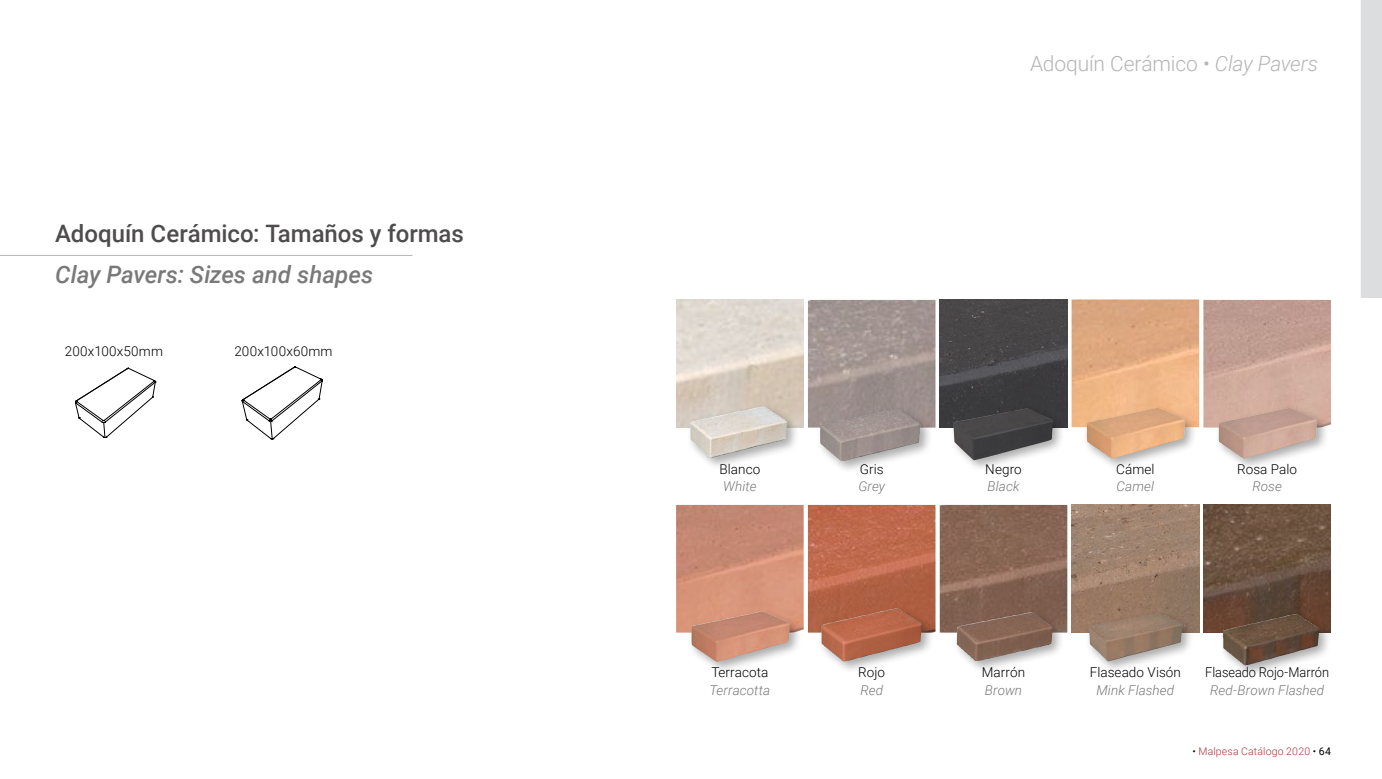
<style>
.page{position:relative;width:1382px;height:779px;background:#fff}
.page>*{position:absolute;margin:0;border:0;box-sizing:border-box;transform-origin:0 0}
.t1{font:500 24px "Roboto";color:#4e4c4d}
.t2{font:italic 500 24px "Roboto";color:#79797a}
.t3{font:300 21px "Roboto";letter-spacing:-.01em;color:#b5b5b6}
.t4{font:300 13.5px "Roboto";letter-spacing:.005em;color:#000}
.t5{font:italic 300 13.5px "Roboto";letter-spacing:.005em;color:#79797a}
.t6{font:300 13.5px "Roboto";letter-spacing:.005em;color:#000;scale:.95 1}
.t7{font:300 10.5px "Roboto";letter-spacing:.015em;color:#a93439}
.s1{font-style:italic}
.s2{color:#000}
.s3{font-weight:400;color:#000}
</style>
<div class="page">
<div style="left:1361px;top:0;width:21px;height:298px;background:#dcddde"></div>
<img style="left:676px;top:504px;width:128px;height:128px">
<div style="left:687px;top:607px;width:115px;height:66px;background:#000;opacity:.33"></div>
<img style="left:691px;top:611px;width:99px;height:50px">
<img style="left:808px;top:504px;width:127px;height:128px">
<div style="left:817px;top:604px;width:117px;height:69px;background:#000;opacity:.33"></div>
<img style="left:821px;top:607px;width:101px;height:54px">
<img style="left:940px;top:504px;width:127px;height:128px">
<div style="left:952px;top:608px;width:113px;height:65px;background:#000;opacity:.33"></div>
<img style="left:957px;top:612px;width:95px;height:48px">
<img style="left:1071px;top:504px;width:128px;height:128px">
<div style="left:1085px;top:609px;width:110px;height:64px;background:#000;opacity:.33"></div>
<img style="left:1089px;top:613px;width:69px;height:32px">
<div style="left:686px;top:402px;width:113px;height:67px;background:#000;opacity:.33"></div>
<img style="left:690px;top:406px;width:97px;height:51px">
<img style="left:808px;top:300px;width:127px;height:127px">
<div style="left:816px;top:405px;width:117px;height:68px;background:#000;opacity:.33"></div>
<img style="left:820px;top:408px;width:100px;height:53px">
<img style="left:940px;top:300px;width:127px;height:127px">
<div style="left:949px;top:404px;width:116px;height:68px;background:#000;opacity:.33"></div>
<img style="left:953px;top:408px;width:100px;height:52px">
<img style="left:1071px;top:299px;width:128px;height:128px">
<div style="left:1082px;top:404px;width:116px;height:66px;background:#000;opacity:.33"></div>
<img style="left:1086px;top:408px;width:99px;height:50px">
<img style="left:1203px;top:300px;width:128px;height:127px">
<div style="left:1215px;top:404px;width:114px;height:66px;background:#000;opacity:.33"></div>
<img style="left:1218px;top:408px;width:99px;height:50px">
<img style="left:1203px;top:504px;width:128px;height:128px">
<div style="left:1219px;top:609px;width:113px;height:68px;background:#000;opacity:.33"></div>
<img style="left:1222px;top:613px;width:97px;height:52px">
<hr style="left:0;top:255px;width:412px;height:1px;background:#b5b5b6">
<svg style="left:75px;top:368px;width:81px;height:70px"></svg>
<svg style="left:242px;top:366px;width:81px;height:73px"></svg>
<h1 class="t1" style="left:55px;top:216px;width:410px">Adoquín Cerámico: Tamaños y formas</h1>
<h1 class="t2" style="left:55px;top:257px;width:319px">Clay Pavers: Sizes and shapes</h1>
<p class="t4" style="left:65px;top:341px;width:100px">200x100x50mm</p>
<p class="t4" style="left:234px;top:341px;width:100px">200x100x60mm</p>
<h2 class="t3" style="left:1030px;top:49px;width:290px">Adoquín Cerámico • <span class="s1">Clay Pavers</span></h2>
<p class="t4" style="left:719px;top:459px;width:42px">Blanco</p>
<p class="t5" style="left:723px;top:477px;width:35px">White</p>
<p class="t4" style="left:711px;top:662px;width:59px">Terracota</p>
<p class="t5" style="left:710px;top:680px;width:62px">Terracotta</p>
<p class="t4" style="left:860px;top:459px;width:25px">Gris</p>
<p class="t5" style="left:858px;top:477px;width:28px">Grey</p>
<p class="t4" style="left:858px;top:662px;width:28px">Rojo</p>
<p class="t5" style="left:860px;top:680px;width:24px">Red</p>
<p class="t4" style="left:985px;top:459px;width:38px">Negro</p>
<p class="t5" style="left:988px;top:477px;width:33px">Black</p>
<p class="t4" style="left:1116px;top:459px;width:40px">Cámel</p>
<p class="t5" style="left:1116px;top:477px;width:39px">Camel</p>
<p class="t4" style="left:1237px;top:459px;width:61px">Rosa Palo</p>
<p class="t5" style="left:1252px;top:477px;width:31px">Rose</p>
<p class="t4" style="left:982px;top:662px;width:45px">Marrón</p>
<p class="t5" style="left:985px;top:680px;width:39px">Brown</p>
<p class="t4" style="left:1090px;top:662px;width:93px">Flaseado Visón</p>
<p class="t5" style="left:1096px;top:680px;width:79px">Mink Flashed</p>
<p class="t6" style="left:1205px;top:662px;width:132px">Flaseado Rojo-Marrón</p>
<p class="t5" style="left:1210px;top:680px;width:116px">Red-Brown Flashed</p>
<p class="t7" style="left:1192px;top:743px;width:140px"><span class="s2">•</span> Malpesa Catálogo 2020 <span class="s2">•</span> <span class="s3">64</span></p>
</div>
